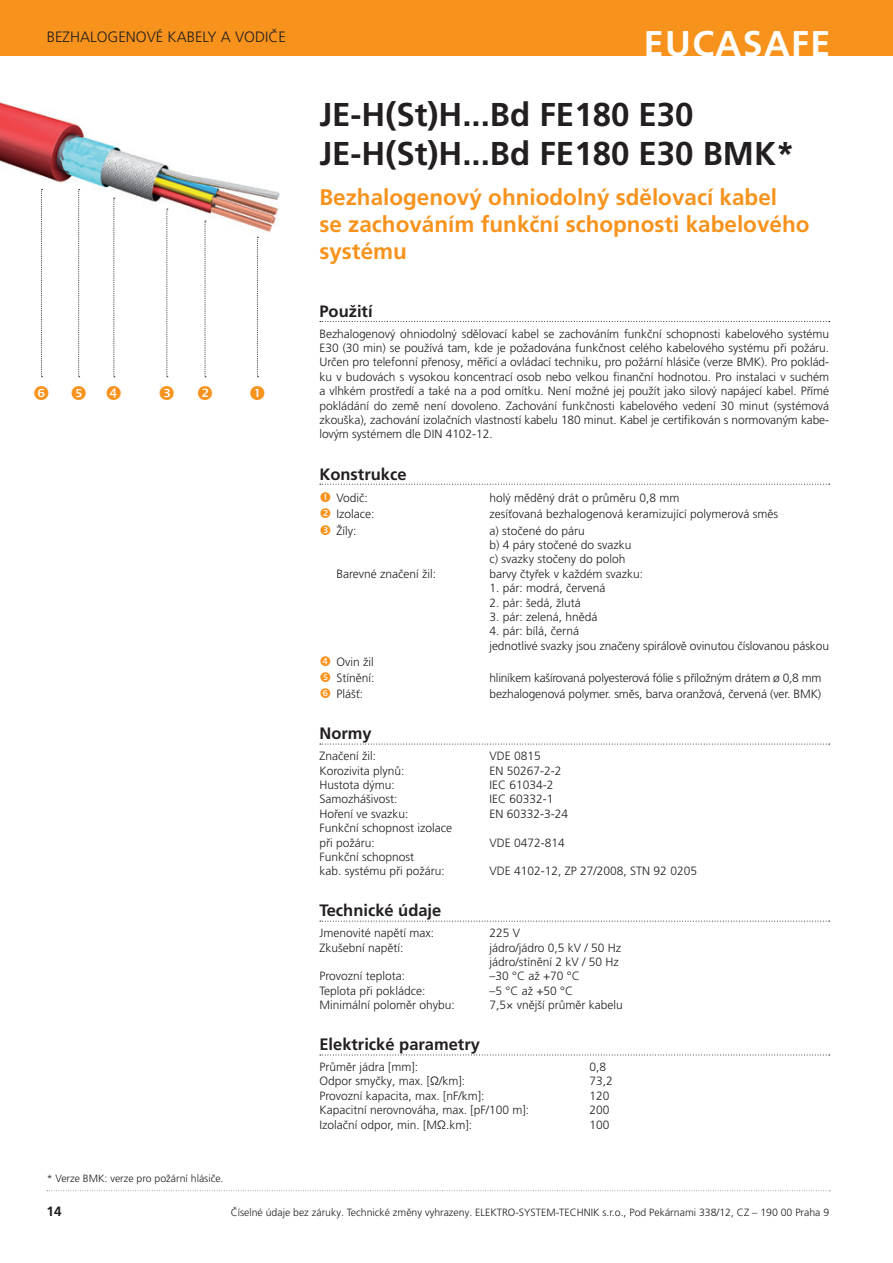
<style>
.page{position:relative;width:893px;height:1263px;background:#fff}
.page>*{position:absolute;margin:0;border:0;box-sizing:border-box;transform-origin:0 0}
.TEXT{font:700 35.7px "Frutiger LT Pro";letter-spacing:.04em;color:#fff}
.NAZEV{font:700 33px "Frutiger LT Pro";color:#231f20}
.POPIS{font:700 22.5px/27px "Frutiger LT Pro";color:#f7931d}
.POPIS_ODDILU{font:700 16.5px "Frutiger LT Pro";color:#231f20}
.ZAHLAVI_prava{font:300 15px "Frutiger LT Pro";color:#231f20}
.ZAHLAVI_leva{font:700 13.5px "Frutiger LT Pro";color:#231f20}
.TEXT-2{font:300 12px/14.4px "Frutiger LT Pro";color:#231f20}
.TEXT-3{font:300 12px "Frutiger LT Pro";letter-spacing:-.02em;color:#231f20}
.TEXT-4{font:300 10.5px "Frutiger LT Pro";color:#231f20}
</style>
<div class="page">
<div style="left:0;top:0;width:893px;height:55px;background:#f7931d"></div>
<svg style="left:47px;top:1190px;width:783px;height:1px"></svg>
<svg style="left:320px;top:321px;width:510px;height:1px"></svg>
<svg style="left:320px;top:484px;width:510px;height:1px"></svg>
<svg style="left:320px;top:744px;width:510px;height:1px"></svg>
<svg style="left:320px;top:921px;width:510px;height:1px"></svg>
<svg style="left:320px;top:1054px;width:510px;height:1px"></svg>
<img style="left:0;top:102px;width:280px;height:160px">
<svg style="left:257px;top:237px;width:1px;height:140px"></svg>
<svg style="left:205px;top:221px;width:1px;height:156px"></svg>
<svg style="left:166px;top:209px;width:2px;height:168px"></svg>
<svg style="left:113px;top:198px;width:2px;height:179px"></svg>
<svg style="left:78px;top:189px;width:2px;height:188px"></svg>
<svg style="left:41px;top:189px;width:1px;height:188px"></svg>
<p class="ZAHLAVI_prava" style="left:47px;top:28px;width:241px">BEZHALOGENOVÉ KABELY A VODIČE</p>
<p class="TEXT-4" style="left:47px;top:1172px;width:178px">* Verze BMK: verze pro požární hlásiče.</p>
<p class="TEXT" style="left:644px;top:23px;width:188px">EUCASAFE</p>
<p class="NAZEV" style="left:319px;top:95px;width:376px">JE-H(St)H...Bd FE180 E30</p>
<p class="NAZEV" style="left:319px;top:134px;width:476px">JE-H(St)H...Bd FE180 E30 BMK*</p>
<p class="POPIS" style="left:319px;top:184px;width:492px">Bezhalogenový ohniodolný sdělovací kabel<br>se zachováním funkční schopnosti kabelového systému</p>
<p class="POPIS_ODDILU" style="left:319px;top:301px;width:55px">Použití</p>
<p class="TEXT-2" style="left:319px;top:326px;width:511px;text-align:justify">Bezhalogenový ohniodolný sdělovací kabel se zachováním funkční schopnosti kabelového systému E30 (30 min) se používá tam, kde je požadována funkčnost celého kabelového systému při požáru.<br>Určen pro telefonní přenosy, měřicí a ovládací techniku, pro požární hlásiče (verze BMK). Pro poklád&shy;ku v budovách s vysokou koncentrací osob nebo velkou finanční hodnotou. Pro instalaci v suchém a vlhkém prostředí a také na a pod omítku. Není možné jej použít jako silový napájecí kabel. Přímé pokládání do země není dovoleno. Zachování funkčnosti kabelového vedení 30 minut (systémová zkouška), zachování izolačních vlastností kabelu 180 minut. Kabel je certifikován s normovaným kabe&shy;lovým systémem dle DIN 4102-12.</p>
<p class="POPIS_ODDILU" style="left:319px;top:464px;width:89px">Konstrukce</p>
<p class="TEXT-2" style="left:336px;top:491px;width:33px">Vodič:</p>
<p class="TEXT-2" style="left:490px;top:491px;width:192px">holý měděný drát o průměru 0,8 mm</p>
<p class="TEXT-2" style="left:336px;top:507px;width:39px">Izolace:</p>
<p class="TEXT-2" style="left:490px;top:507px;width:290px">zesíťovaná bezhalogenová keramizující polymerová směs</p>
<p class="TEXT-2" style="left:336px;top:523px;width:21px">Žíly:</p>
<p class="TEXT-2" style="left:490px;top:523px;width:97px">a) stočené do páru</p>
<p class="TEXT-2" style="left:490px;top:538px;width:144px">b) 4 páry stočené do svazku</p>
<p class="TEXT-2" style="left:490px;top:552px;width:138px">c) svazky stočeny do poloh</p>
<p class="TEXT-2" style="left:336px;top:566px;width:101px">Barevné značení žil:</p>
<p class="TEXT-2" style="left:490px;top:566px;width:155px">barvy čtyřek v každém svazku:</p>
<p class="TEXT-2" style="left:490px;top:581px;width:118px">1. pár: modrá, červená</p>
<p class="TEXT-2" style="left:490px;top:595px;width:93px">2. pár: šedá, žlutá</p>
<p class="TEXT-2" style="left:490px;top:610px;width:110px">3. pár: zelená, hnědá</p>
<p class="TEXT-2" style="left:490px;top:624px;width:91px">4. pár: bílá, černá</p>
<p class="TEXT-2" style="left:490px;top:638px;width:341px">jednotlivé svazky jsou značeny spirálově ovinutou číslovanou páskou</p>
<p class="TEXT-2" style="left:336px;top:655px;width:39px">Ovin žil</p>
<p class="TEXT-2" style="left:336px;top:671px;width:40px">Stínění:</p>
<p class="TEXT-3" style="left:490px;top:671px;width:333px">hliníkem kašírovaná polyesterová fólie s příložným drátem ø 0,8 mm</p>
<p class="TEXT-2" style="left:336px;top:687px;width:28px">Plášť:</p>
<p class="TEXT-2" style="left:490px;top:687px;width:333px">bezhalogenová polymer. směs, barva oranžová, červená (ver. BMK)</p>
<p class="POPIS_ODDILU" style="left:319px;top:724px;width:54px">Normy</p>
<p class="TEXT-2" style="left:319px;top:749px;width:58px">Značení žil:</p>
<p class="TEXT-2" style="left:490px;top:749px;width:53px">VDE 0815</p>
<p class="TEXT-2" style="left:319px;top:763px;width:87px">Korozivita plynů:</p>
<p class="TEXT-2" style="left:490px;top:763px;width:74px">EN 50267-2-2</p>
<p class="TEXT-2" style="left:319px;top:778px;width:77px">Hustota dýmu:</p>
<p class="TEXT-2" style="left:490px;top:778px;width:66px">IEC 61034-2</p>
<p class="TEXT-2" style="left:319px;top:792px;width:80px">Samozhášivost:</p>
<p class="TEXT-2" style="left:490px;top:792px;width:66px">IEC 60332-1</p>
<p class="TEXT-2" style="left:319px;top:806px;width:91px">Hoření ve svazku:</p>
<p class="TEXT-2" style="left:490px;top:806px;width:80px">EN 60332-3-24</p>
<p class="TEXT-2" style="left:319px;top:821px;width:134px">Funkční schopnost izolace při požáru:</p>
<p class="TEXT-2" style="left:490px;top:835px;width:77px">VDE 0472-814</p>
<p class="TEXT-2" style="left:319px;top:850px;width:127px">Funkční schopnost<br>kab. systému při požáru:</p>
<p class="TEXT-2" style="left:490px;top:864px;width:209px">VDE 4102-12, ZP 27/2008, STN 92 0205</p>
<p class="POPIS_ODDILU" style="left:319px;top:901px;width:123px">Technické údaje</p>
<p class="TEXT-2" style="left:319px;top:926px;width:116px">Jmenovité napětí max:</p>
<p class="TEXT-2" style="left:490px;top:926px;width:32px">225 V</p>
<p class="TEXT-2" style="left:319px;top:940px;width:86px">Zkušební napětí:</p>
<p class="TEXT-2" style="left:490px;top:940px;width:133px">jádro/jádro 0,5 kV / 50 Hz</p>
<p class="TEXT-2" style="left:490px;top:955px;width:131px">jádro/stínění 2 kV / 50 Hz</p>
<p class="TEXT-2" style="left:319px;top:969px;width:87px">Provozní teplota:</p>
<p class="TEXT-2" style="left:490px;top:969px;width:92px">–30 °C až +70 °C</p>
<p class="TEXT-2" style="left:319px;top:983px;width:108px">Teplota při pokládce:</p>
<p class="TEXT-2" style="left:490px;top:983px;width:85px">–5 °C až +50 °C</p>
<p class="TEXT-2" style="left:319px;top:998px;width:137px">Minimální poloměr ohybu:</p>
<p class="TEXT-2" style="left:490px;top:998px;width:135px">7,5× vnější průměr kabelu</p>
<p class="POPIS_ODDILU" style="left:319px;top:1035px;width:162px">Elektrické parametry</p>
<p class="TEXT-2" style="left:319px;top:1060px;width:100px">Průměr jádra [mm]:</p>
<p class="TEXT-2" style="left:589px;top:1060px;width:18px">0,8</p>
<p class="TEXT-2" style="left:319px;top:1074px;width:147px">Odpor smyčky, max. [Ω/km]:</p>
<p class="TEXT-2" style="left:589px;top:1074px;width:25px">73,2</p>
<p class="TEXT-2" style="left:319px;top:1088px;width:167px">Provozní kapacita, max. [nF/km]:</p>
<p class="TEXT-2" style="left:589px;top:1088px;width:22px">120</p>
<p class="TEXT-2" style="left:319px;top:1103px;width:211px">Kapacitní nerovnováha, max. [pF/100 m]:</p>
<p class="TEXT-2" style="left:589px;top:1103px;width:22px">200</p>
<p class="TEXT-2" style="left:319px;top:1117px;width:154px">Izolační odpor, min. [MΩ.km]:</p>
<p class="TEXT-2" style="left:589px;top:1117px;width:22px">100</p>
<p class="ZAHLAVI_leva" style="left:47px;top:1203px;width:17px">14</p>
<p class="TEXT-4" style="left:231px;top:1206px;width:600px">Číselné údaje bez záruky. Technické změny vyhrazeny. ELEKTRO-SYSTEM-TECHNIK s.r.o., Pod Pekárnami 338/12, CZ – 190 00 Praha 9</p>
</div>
